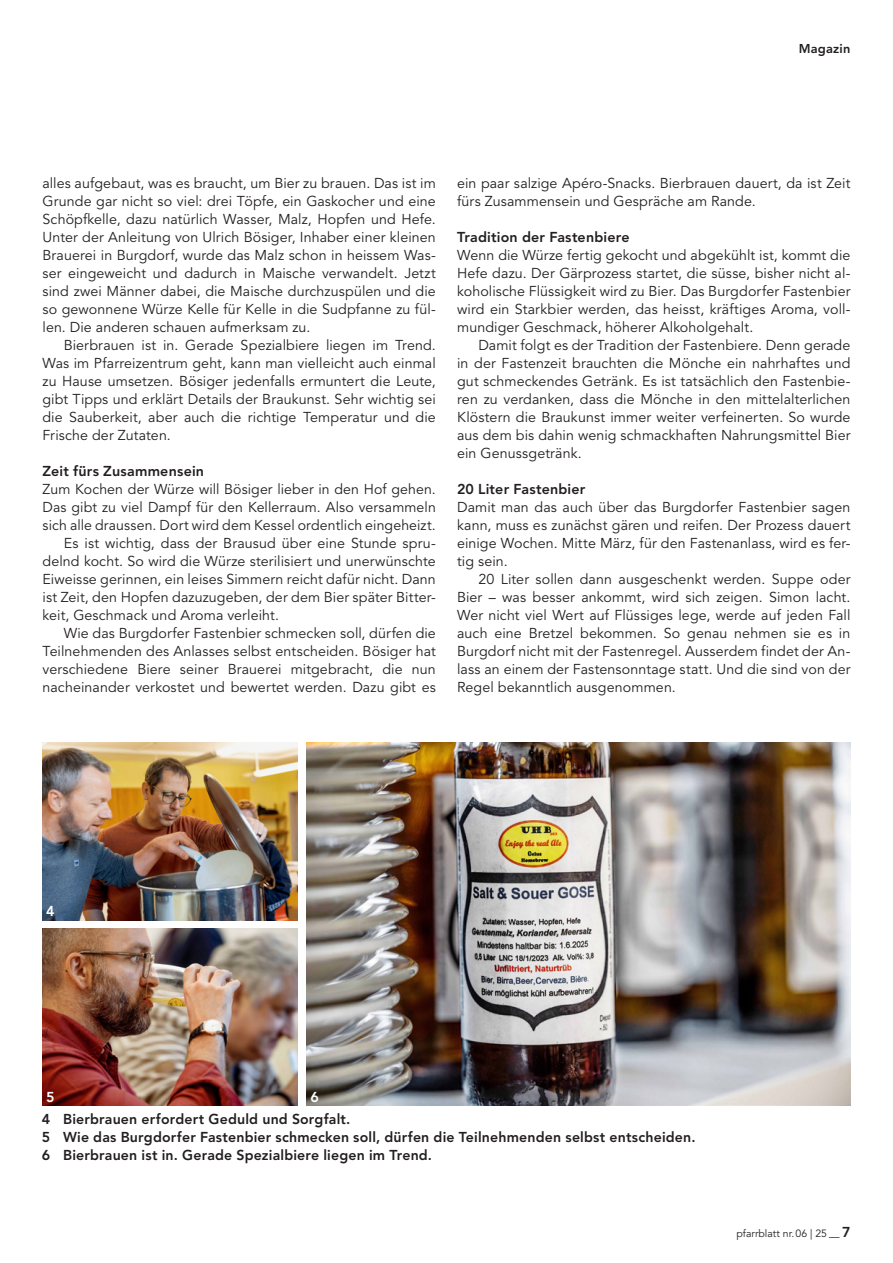
<style>
.page{position:relative;width:893px;height:1263px;background:#fff}
.page>*{position:absolute;margin:0;border:0;box-sizing:border-box;transform-origin:0 0}
.t1{font:14.25px/18px "Avenir LT Std";letter-spacing:.01em;color:#231f20;text-align:justify}
.t2{font:800 14.25px/18px "Avenir LT Std";letter-spacing:.015em;color:#231f20}
.t3{font:800 14.25px "Avenir LT Std";color:#fff}
.t4{font:800 12.75px "Avenir LT Std";letter-spacing:.015em;color:#231f20}
.t5{font:10.5px "Avenir LT Std";color:#231f20}
.s1{font-weight:800;font-size:14.25px}
</style>
<div class="page">
<img style="left:43px;top:929px;width:255px;height:177px">
<img style="left:43px;top:743px;width:255px;height:177px">
<img style="left:306px;top:743px;width:544px;height:363px">
<p class="t4" style="left:799px;top:41px;width:53px">Magazin</p>
<p class="t1" style="left:43px;top:174px;width:395px">alles aufgebaut, was es braucht, um Bier zu brauen. Das ist im Grunde gar nicht so viel: drei Töpfe, ein Gaskocher und eine Schöpfkelle, dazu natürlich Wasser, Malz, Hopfen und Hefe.<br>Unter der Anleitung von Ulrich Bösiger, Inhaber einer kleinen Brauerei in Burgdorf, wurde das Malz schon in heissem Was&shy;ser eingeweicht und dadurch in Maische verwandelt. Jetzt sind zwei Männer dabei, die Maische durchzuspülen und die so gewonnene Würze Kelle für Kelle in die Sudpfanne zu fül&shy;len. Die anderen schauen aufmerksam zu.</p>
<p class="t1" style="left:43px;top:336px;width:395px;text-indent:21px">Bierbrauen ist in. Gerade Spezialbiere liegen im Trend.<br>Was im Pfarreizentrum geht, kann man vielleicht auch einmal zu Hause umsetzen. Bösiger jedenfalls ermuntert die Leute, gibt Tipps und erklärt Details der Braukunst. Sehr wichtig sei die Sauberkeit, aber auch die richtige Temperatur und die Frische der Zutaten.</p>
<p class="t2" style="left:43px;top:462px;width:163px">Zeit fürs Zusammensein</p>
<p class="t1" style="left:43px;top:480px;width:395px">Zum Kochen der Würze will Bösiger lieber in den Hof gehen.</p>
<p class="t1" style="left:43px;top:498px;width:395px">Das gibt zu viel Dampf für den Kellerraum. Also versammeln</p>
<p class="t1" style="left:43px;top:516px;width:395px">sich alle draussen. Dort wird dem Kessel ordentlich eingeheizt.</p>
<p class="t1" style="left:64px;top:534px;width:374px">Es ist wichtig, dass der Brausud über eine Stunde spru-</p>
<p class="t1" style="left:43px;top:552px;width:395px">delnd kocht. So wird die Würze sterilisiert und unerwünschte</p>
<p class="t1" style="left:43px;top:570px;width:395px">Eiweisse gerinnen, ein leises Simmern reicht dafür nicht. Dann</p>
<p class="t1" style="left:43px;top:588px;width:395px">ist Zeit, den Hopfen dazuzugeben, der dem Bier später Bitter-</p>
<p class="t1" style="left:43px;top:606px;width:238px">keit, Geschmack und Aroma verleiht.</p>
<p class="t1" style="left:64px;top:624px;width:374px">Wie das Burgdorfer Fastenbier schmecken soll, dürfen die</p>
<p class="t1" style="left:43px;top:642px;width:395px">Teilnehmenden des Anlasses selbst entscheiden. Bösiger hat</p>
<p class="t1" style="left:43px;top:660px;width:395px">verschiedene Biere seiner Brauerei mitgebracht, die nun</p>
<p class="t1" style="left:43px;top:678px;width:395px">nacheinander verkostet und bewertet werden. Dazu gibt es</p>
<p class="t1" style="left:457px;top:174px;width:395px">ein paar salzige Apéro-Snacks. Bierbrauen dauert, da ist Zeit fürs Zusammensein und Gespräche am Rande.</p>
<p class="t2" style="left:457px;top:228px;width:174px">Tradition der Fastenbiere</p>
<p class="t1" style="left:457px;top:246px;width:395px">Wenn die Würze fertig gekocht und abgekühlt ist, kommt die Hefe dazu. Der Gärprozess startet, die süsse, bisher nicht al&shy;koholische Flüssigkeit wird zu Bier. Das Burgdorfer Fastenbier wird ein Starkbier werden, das heisst, kräftiges Aroma, voll&shy;mundiger Geschmack, höherer Alkoholgehalt.</p>
<p class="t1" style="left:457px;top:336px;width:395px;text-indent:21px">Damit folgt es der Tradition der Fastenbiere. Denn gerade in der Fastenzeit brauchten die Mönche ein nahrhaftes und gut schmeckendes Getränk. Es ist tatsächlich den Fastenbie&shy;ren zu verdanken, dass die Mönche in den mittelalterlichen Klöstern die Braukunst immer weiter verfeinerten. So wurde aus dem bis dahin wenig schmackhaften Nahrungsmittel Bier ein Genussgetränk.</p>
<p class="t2" style="left:457px;top:480px;width:130px">20 Liter Fastenbier</p>
<p class="t1" style="left:457px;top:498px;width:395px">Damit man das auch über das Burgdorfer Fastenbier sagen kann, muss es zunächst gären und reifen. Der Prozess dauert einige Wochen. Mitte März, für den Fastenanlass, wird es fer&shy;tig sein.</p>
<p class="t1" style="left:457px;top:570px;width:395px;text-indent:21px">20 Liter sollen dann ausgeschenkt werden. Suppe oder Bier – was besser ankommt, wird sich zeigen. Simon lacht.<br>Wer nicht viel Wert auf Flüssiges lege, werde auf jeden Fall auch eine Bretzel bekommen. So genau nehmen sie es in Burgdorf nicht mit der Fastenregel. Ausserdem findet der An&shy;lass an einem der Fastensonntage statt. Und die sind von der Regel bekanntlich ausgenommen.</p>
<p class="t3" style="left:46px;top:902px;width:10px">4</p>
<p class="t3" style="left:46px;top:1088px;width:10px">5</p>
<p class="t3" style="left:310px;top:1088px;width:10px">6</p>
<p class="t2" style="left:42px;top:1110px;width:655px">4 Bierbrauen erfordert Geduld und Sorgfalt.<br>5 Wie das Burgdorfer Fastenbier schmecken soll, dürfen die Teilnehmenden selbst entscheiden.<br>6 Bierbrauen ist in. Gerade Spezialbiere liegen im Trend.</p>
<p class="t5" style="left:736px;top:1228px;width:115px">pfarrblatt nr.06 | 25 — <span class="s1">7</span></p>
</div>
